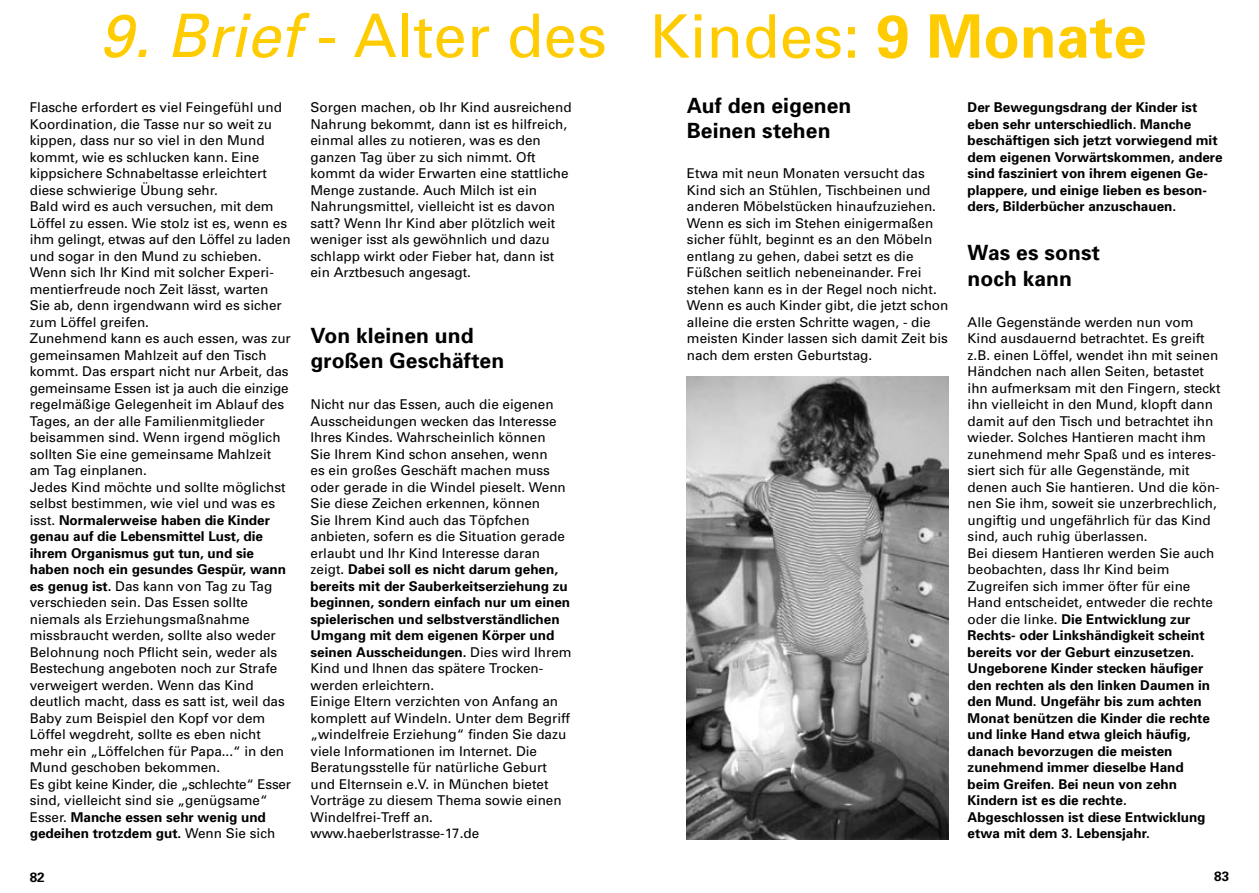
<style>
.page{position:relative;width:1259px;height:893px;background:#fff}
.page>*{position:absolute;margin:0;border:0;box-sizing:border-box;transform-origin:0 0}
.t1{font:60px "Univers";color:#fecc00}
.t2{font:700 21px/25.5px "Univers";letter-spacing:.005em;color:#000}
.t3{font:13.5px/16.5px "Univers";color:#000}
.t4{font:700 13.5px/16.5px "Univers";color:#000}
.s1{font-style:italic}
.s2{font-weight:700}
</style>
<div class="page">
<img style="left:687px;top:376px;width:261px;height:464px">
<h1 class="t1" style="left:100px;top:-2px;width:1048px"><span class="s1">9. Brief</span> - Alter des Kindes: <span class="s2">9 Monate</span></h1>
<p class="t3" style="left:30px;top:99px;width:262px">Flasche erfordert es viel Feingefühl und Koordination, die Tasse nur so weit zu kippen, dass nur so viel in den Mund kommt, wie es schlucken kann. Eine kippsichere Schnabeltasse erleichtert diese schwierige Übung sehr.<br>Bald wird es auch versuchen, mit dem Löffel zu essen. Wie stolz ist es, wenn es ihm gelingt, etwas auf den Löffel zu laden und sogar in den Mund zu schieben.<br>Wenn sich Ihr Kind mit solcher Experi&shy;mentierfreude noch Zeit lässt, warten Sie ab, denn irgendwann wird es sicher zum Löffel greifen.</p>
<p class="t3" style="left:30px;top:330px;width:263px">Zunehmend kann es auch essen, was zur gemeinsamen Mahlzeit auf den Tisch kommt. Das erspart nicht nur Arbeit, das gemeinsame Essen ist ja auch die einzige regelmäßige Gelegenheit im Ablauf des Tages, an der alle Familienmitglieder beisammen sind. Wenn irgend möglich sollten Sie eine gemeinsame Mahlzeit am Tag einplanen.</p>
<p class="t3" style="left:30px;top:478px;width:263px">Jedes Kind möchte und sollte möglichst selbst bestimmen, wie viel und was es isst. <span class="s2">Normalerweise haben die Kinder genau auf die Lebensmittel Lust, die ihrem Organismus gut tun, und sie haben noch ein gesundes Gespür, wann es genug ist.</span> Das kann von Tag zu Tag verschieden sein. Das Essen sollte niemals als Erziehungsmaßnahme missbraucht werden, sollte also weder Belohnung noch Pflicht sein, weder als Bestechung angeboten noch zur Strafe verweigert werden. Wenn das Kind deutlich macht, dass es satt ist, weil das Baby zum Beispiel den Kopf vor dem Löffel wegdreht, sollte es eben nicht mehr ein „Löffelchen für Papa...“ in den Mund geschoben bekommen.<br>Es gibt keine Kinder, die „schlechte“ Esser sind, vielleicht sind sie „genügsame“ Esser. <span class="s2">Manche essen sehr wenig und gedeihen trotzdem gut.</span> Wenn Sie sich</p>
<p class="t3" style="left:310px;top:99px;width:263px">Sorgen machen, ob Ihr Kind ausreichend Nahrung bekommt, dann ist es hilfreich, einmal alles zu notieren, was es den ganzen Tag über zu sich nimmt. Oft kommt da wider Erwarten eine stattliche Menge zustande. Auch Milch ist ein Nahrungsmittel, vielleicht ist es davon satt? Wenn Ihr Kind aber plötzlich weit weniger isst als gewöhnlich und dazu schlapp wirkt oder Fieber hat, dann ist ein Arztbesuch angesagt.</p>
<h3 class="t2" style="left:310px;top:322px;width:195px">Von kleinen und großen Geschäften</h3>
<p class="t3" style="left:310px;top:396px;width:263px">Nicht nur das Essen, auch die eigenen Ausscheidungen wecken das Interesse Ihres Kindes. Wahrscheinlich können<br>Sie Ihrem Kind schon ansehen, wenn<br>es ein großes Geschäft machen muss oder gerade in die Windel pieselt. Wenn Sie diese Zeichen erkennen, können<br>Sie Ihrem Kind auch das Töpfchen anbieten, sofern es die Situation gerade erlaubt und Ihr Kind Interesse daran zeigt. <span class="s2">Dabei soll es nicht darum gehen, bereits mit der Sauberkeitserziehung zu beginnen, sondern einfach nur um einen spielerischen und selbstverständlichen Umgang mit dem eigenen Körper und seinen Ausscheidungen.</span> Dies wird Ihrem Kind und Ihnen das spätere Trocken&shy;werden erleichtern.</p>
<p class="t3" style="left:310px;top:693px;width:261px">Einige Eltern verzichten von Anfang an komplett auf Windeln. Unter dem Begriff „windelfreie Erziehung“ finden Sie dazu viele Informationen im Internet. Die Beratungsstelle für natürliche Geburt und Elternsein e.V. in München bietet Vorträge zu diesem Thema sowie einen Windelfrei-Treff an.</p>
<p class="t3" style="left:310px;top:825px;width:170px">www.haeberlstrasse-17.de</p>
<h3 class="t2" style="left:687px;top:92px;width:166px">Auf den eigenen<br>Beinen stehen</h3>
<p class="t3" style="left:687px;top:165px;width:263px">Etwa mit neun Monaten versucht das Kind sich an Stühlen, Tischbeinen und anderen Möbelstücken hinaufzuziehen.<br>Wenn es sich im Stehen einigermaßen sicher fühlt, beginnt es an den Möbeln entlang zu gehen, dabei setzt es die Füßchen seitlich nebeneinander. Frei stehen kann es in der Regel noch nicht.<br>Wenn es auch Kinder gibt, die jetzt schon alleine die ersten Schritte wagen, - die meisten Kinder lassen sich damit Zeit bis nach dem ersten Geburtstag.</p>
<p class="t4" style="left:967px;top:99px;width:256px">Der Bewegungsdrang der Kinder ist eben sehr unterschiedlich. Manche beschäftigen sich jetzt vorwiegend mit dem eigenen Vorwärtskommen, andere sind fasziniert von ihrem eigenen Ge&shy;plappere, und einige lieben es beson&shy;ders, Bilderbücher anzuschauen.</p>
<h3 class="t2" style="left:967px;top:239px;width:134px">Was es sonst noch kann</h3>
<p class="t3" style="left:967px;top:313px;width:254px">Alle Gegenstände werden nun vom Kind ausdauernd betrachtet. Es greift z.B. einen Löffel, wendet ihn mit seinen Händchen nach allen Seiten, betastet ihn aufmerksam mit den Fingern, steckt ihn vielleicht in den Mund, klopft dann damit auf den Tisch und betrachtet ihn wieder. Solches Hantieren macht ihm zunehmend mehr Spaß und es interes&shy;siert sich für alle Gegenstände, mit denen auch Sie hantieren. Und die kön&shy;nen Sie ihm, soweit sie unzerbrechlich, ungiftig und ungefährlich für das Kind sind, auch ruhig überlassen.<br>Bei diesem Hantieren werden Sie auch beobachten, dass Ihr Kind beim Zugreifen sich immer öfter für eine Hand entscheidet, entweder die rechte oder die linke. <span class="s2">Die Entwicklung zur Rechts- oder Linkshändigkeit scheint bereits vor der Geburt einzusetzen.<br>Ungeborene Kinder stecken häufiger den rechten als den linken Daumen in den Mund. Ungefähr bis zum achten Monat benützen die Kinder die rechte und linke Hand etwa gleich häufig, danach bevorzugen die meisten zunehmend immer dieselbe Hand<br>beim Greifen. Bei neun von zehn Kindern ist es die rechte.<br>Abgeschlossen ist diese Entwicklung etwa mit dem 3. Lebensjahr.</span></p>
<p class="t4" style="left:30px;top:869px;width:17px">82</p>
<p class="t4" style="left:1214px;top:868px;width:17px">83</p>
</div>
